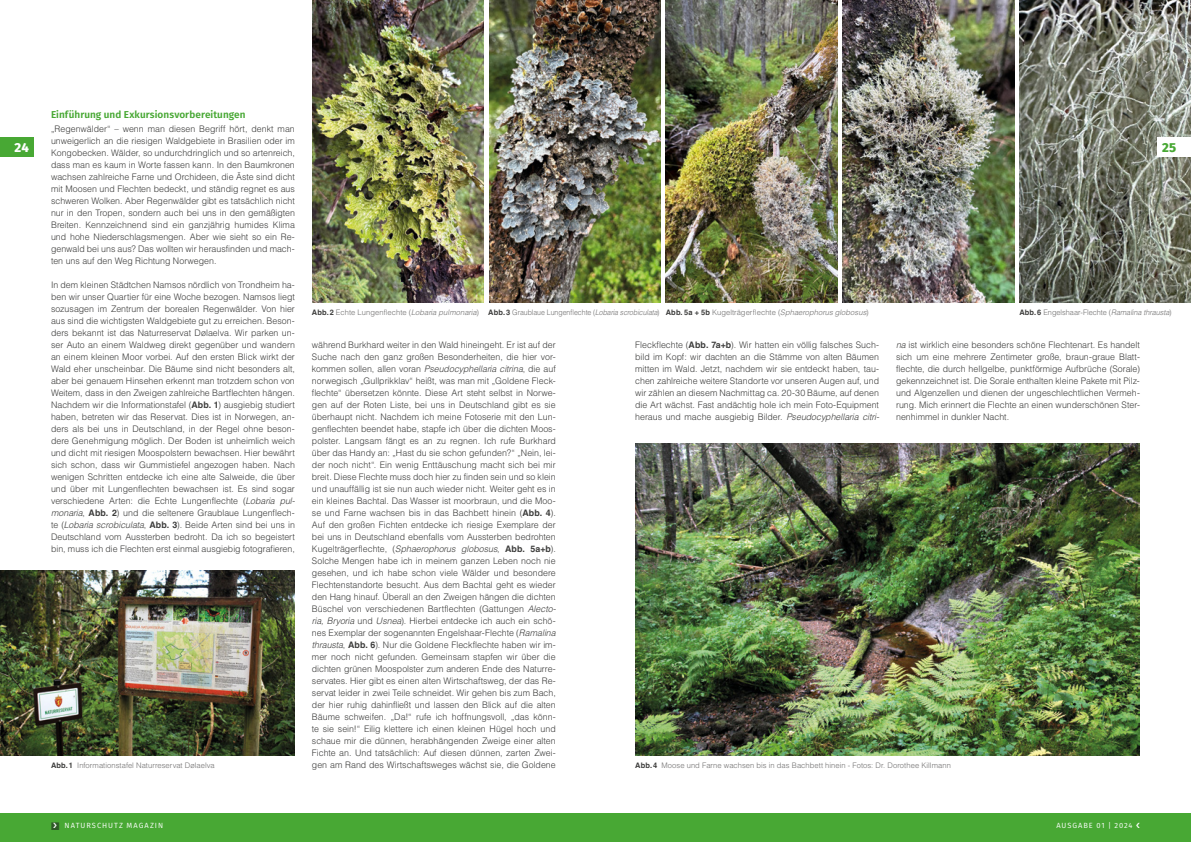
<style>
.page{position:relative;width:1191px;height:842px;background:#fff}
.page>*{position:absolute;margin:0;border:0;box-sizing:border-box;transform-origin:0 0}
.t1{font:800 13px "Fira Sans";color:#fff}
.t2{font:800 13px "Fira Sans";color:#48a834}
.t3{font:600 10px "Fira Sans";letter-spacing:.005em;color:#48a834}
.t4{font:300 9px/12px "Helvetica LT Std";color:#3c3c3b;text-align:justify}
.t5{font:300 7.6px "Helvetica LT Std";letter-spacing:.005em;color:#706f6f}
.t6{font:7.5px "Fira Sans";letter-spacing:.12em;color:#fff}
.s1{font-weight:700}
.s2{font-style:italic}
.s3{font-weight:700;color:#3c3c3b}
.s4{color:#2e5927}
</style>
<div class="page">
<div style="left:595px;top:814px;width:596px;height:28px;background:#48a834"></div>
<div style="left:0;top:137px;width:34px;height:20px;background:#48a834"></div>
<div style="left:0;top:814px;width:595px;height:28px;background:#48a834"></div>
<img style="left:312px;top:0;width:172px;height:302px">
<img style="left:489px;top:0;width:171px;height:302px">
<img style="left:666px;top:0;width:171px;height:302px">
<img style="left:842px;top:0;width:172px;height:302px">
<img style="left:1019px;top:0;width:172px;height:302px">
<div style="left:1157px;top:137px;width:34px;height:20px;background:#fff"></div>
<img style="left:0;top:571px;width:295px;height:184px">
<img style="left:635px;top:443px;width:505px;height:312px">
<h1 class="t1" style="left:15px;top:136px;width:16px">24</h1>
<p class="t3" style="left:51px;top:106px;width:196px">Einführung und Exkursionsvorbereitungen</p>
<p class="t4" style="left:51px;top:123px;width:245px">„Regenwälder“ – wenn man diesen Begriff hört, denkt man unweigerlich an die riesigen Waldgebiete in Brasilien oder im Kongobecken. Wälder, so undurchdringlich und so artenreich, dass man es kaum in Worte fassen kann. In den Baumkronen wachsen zahlreiche Farne und Orchideen, die Äste sind dicht mit Moosen und Flechten bedeckt, und ständig regnet es aus schweren Wolken. Aber Regenwälder gibt es tatsächlich nicht nur in den Tropen, sondern auch bei uns in den gemäßigten Breiten. Kennzeichnend sind ein ganzjährig humides Klima und hohe Niederschlagsmengen. Aber wie sieht so ein Re&shy;genwald bei uns aus? Das wollten wir herausfinden und mach&shy;ten uns auf den Weg Richtung Norwegen.</p>
<p class="t4" style="left:51px;top:279px;width:245px">In dem kleinen Städtchen Namsos nördlich von Trondheim ha&shy;ben wir unser Quartier für eine Woche bezogen. Namsos liegt sozusagen im Zentrum der borealen Regenwälder. Von hier aus sind die wichtigsten Waldgebiete gut zu erreichen. Beson&shy;ders bekannt ist das Naturreservat Dølaelva. Wir parken un&shy;ser Auto an einem Waldweg direkt gegenüber und wandern an einem kleinen Moor vorbei. Auf den ersten Blick wirkt der Wald eher unscheinbar. Die Bäume sind nicht besonders alt, aber bei genauem Hinsehen erkennt man trotzdem schon von Weitem, dass in den Zweigen zahlreiche Bartflechten hängen.<br>Nachdem wir die Informationstafel (<span class="s1">Abb. 1</span>) ausgiebig studiert haben, betreten wir das Reservat. Dies ist in Norwegen, an&shy;ders als bei uns in Deutschland, in der Regel ohne beson&shy;dere Genehmigung möglich. Der Boden ist unheimlich weich und dicht mit riesigen Moospolstern bewachsen. Hier bewährt sich schon, dass wir Gummistiefel angezogen haben. Nach wenigen Schritten entdecke ich eine alte Salweide, die über und über mit Lungenflechten bewachsen ist. Es sind sogar verschiedene Arten: die Echte Lungenflechte (<span class="s2">Lobaria pul&shy;monaria</span>, <span class="s1">Abb. 2</span>) und die seltenere Graublaue Lungenflech&shy;te (<span class="s2">Lobaria scrobiculata</span>, <span class="s1">Abb. 3</span>). Beide Arten sind bei uns in Deutschland vom Aussterben bedroht. Da ich so begeistert bin, muss ich die Flechten erst einmal ausgiebig fotografieren,</p>
<h1 class="t2" style="left:1162px;top:136px;width:15px">25</h1>
<p class="t5" style="left:312px;top:308px;width:558px"><span class="s3">Abb.2</span> Echte Lungenflechte (<span class="s2">Lobaria pulmonaria</span>) <span class="s3">Abb.3</span> Graublaue Lungenflechte (<span class="s2">Lobaria scrobiculata</span>) <span class="s3">Abb. 5a + 5b</span> Kugelträgerflechte (<span class="s2">Sphaerophorus globosus</span>)</p>
<p class="t5" style="left:1019px;top:308px;width:154px"><span class="s3">Abb.6</span> Engelshaar-Flechte (<span class="s2">Ramalina thrausta</span>)</p>
<p class="t4" style="left:312px;top:339px;width:245px">während Burkhard weiter in den Wald hineingeht. Er ist auf der Suche nach den ganz großen Besonderheiten, die hier vor&shy;kommen sollen, allen voran <span class="s2">Pseudocyphellaria citrina</span>, die auf norwegisch „Gullprikklav“ heißt, was man mit „Goldene Fleck&shy;flechte“ übersetzen könnte. Diese Art steht selbst in Norwe&shy;gen auf der Roten Liste, bei uns in Deutschland gibt es sie überhaupt nicht. Nachdem ich meine Fotoserie mit den Lun&shy;genflechten beendet habe, stapfe ich über die dichten Moos&shy;polster. Langsam fängt es an zu regnen. Ich rufe Burkhard über das Handy an: „Hast du sie schon gefunden?“ „Nein, lei&shy;der noch nicht“. Ein wenig Enttäuschung macht sich bei mir breit. Diese Flechte muss doch hier zu finden sein und so klein und unauffällig ist sie nun auch wieder nicht. Weiter geht es in ein kleines Bachtal. Das Wasser ist moorbraun, und die Moo&shy;se und Farne wachsen bis in das Bachbett hinein (<span class="s1">Abb. 4</span>).<br>Auf den großen Fichten entdecke ich riesige Exemplare der bei uns in Deutschland ebenfalls vom Aussterben bedrohten Kugelträgerflechte, (<span class="s2">Sphaerophorus globosus</span>, <span class="s1">Abb. 5a+b</span>).<br>Solche Mengen habe ich in meinem ganzen Leben noch nie gesehen, und ich habe schon viele Wälder und besondere Flechtenstandorte besucht. Aus dem Bachtal geht es wieder den Hang hinauf. Überall an den Zweigen hängen die dichten Büschel von verschiedenen Bartflechten (Gattungen <span class="s2">Alecto&shy;ria, Bryoria</span> und <span class="s2">Usnea</span>). Hierbei entdecke ich auch ein schö&shy;nes Exemplar der sogenannten Engelshaar-Flechte (<span class="s2">Ramalina thrausta</span>, <span class="s1">Abb. 6</span>). Nur die Goldene Fleckflechte haben wir im&shy;mer noch nicht gefunden. Gemeinsam stapfen wir über die dichten grünen Moospolster zum anderen Ende des Naturre&shy;servates. Hier gibt es einen alten Wirtschaftsweg, der das Re&shy;servat leider in zwei Teile schneidet. Wir gehen bis zum Bach, der hier ruhig dahinfließt und lassen den Blick auf die alten Bäume schweifen. „Da!“ rufe ich hoffnungsvoll, „das könn&shy;te sie sein!“ Eilig klettere ich einen kleinen Hügel hoch und schaue mir die dünnen, herabhängenden Zweige einer alten Fichte an. Und tatsächlich: Auf diesen dünnen, zarten Zwei&shy;gen am Rand des Wirtschaftsweges wächst sie, die Goldene</p>
<p class="t4" style="left:635px;top:339px;width:245px">Fleckflechte (<span class="s1">Abb. 7a+b</span>). Wir hatten ein völlig falsches Such&shy;bild im Kopf: wir dachten an die Stämme von alten Bäumen mitten im Wald. Jetzt, nachdem wir sie entdeckt haben, tau&shy;chen zahlreiche weitere Standorte vor unseren Augen auf, und wir zählen an diesem Nachmittag ca. 20-30 Bäume, auf denen die Art wächst. Fast andächtig hole ich mein Foto-Equipment heraus und mache ausgiebig Bilder. <span class="s2">Pseudocyphellaria citri-</span></p>
<p class="t4" style="left:896px;top:339px;width:245px"><span class="s2">na</span> ist wirklich eine besonders schöne Flechtenart. Es handelt sich um eine mehrere Zentimeter große, braun-graue Blatt&shy;flechte, die durch hellgelbe, punktförmige Aufbrüche (Sorale) gekennzeichnet ist. Die Sorale enthalten kleine Pakete mit Pilz&shy;und Algenzellen und dienen der ungeschlechtlichen Vermeh&shy;rung. Mich erinnert die Flechte an einen wunderschönen Ster&shy;nenhimmel in dunkler Nacht.</p>
<p class="t5" style="left:51px;top:761px;width:165px"><span class="s3">Abb.1</span> Informationstafel Naturreservat Dølaelva</p>
<p class="t5" style="left:635px;top:761px;width:317px"><span class="s3">Abb.4</span> Moose und Farne wachsen bis in das Bachbett hinein - Fotos: Dr. Dorothee Killmann</p>
<p class="t6" style="left:51px;top:821px;width:114px"><span class="s4">■</span> NATURSCHUTZ MAGAZIN</p>
<p class="t6" style="left:1056px;top:821px;width:78px">AUSGABE 01 | 2024</p>
</div>
